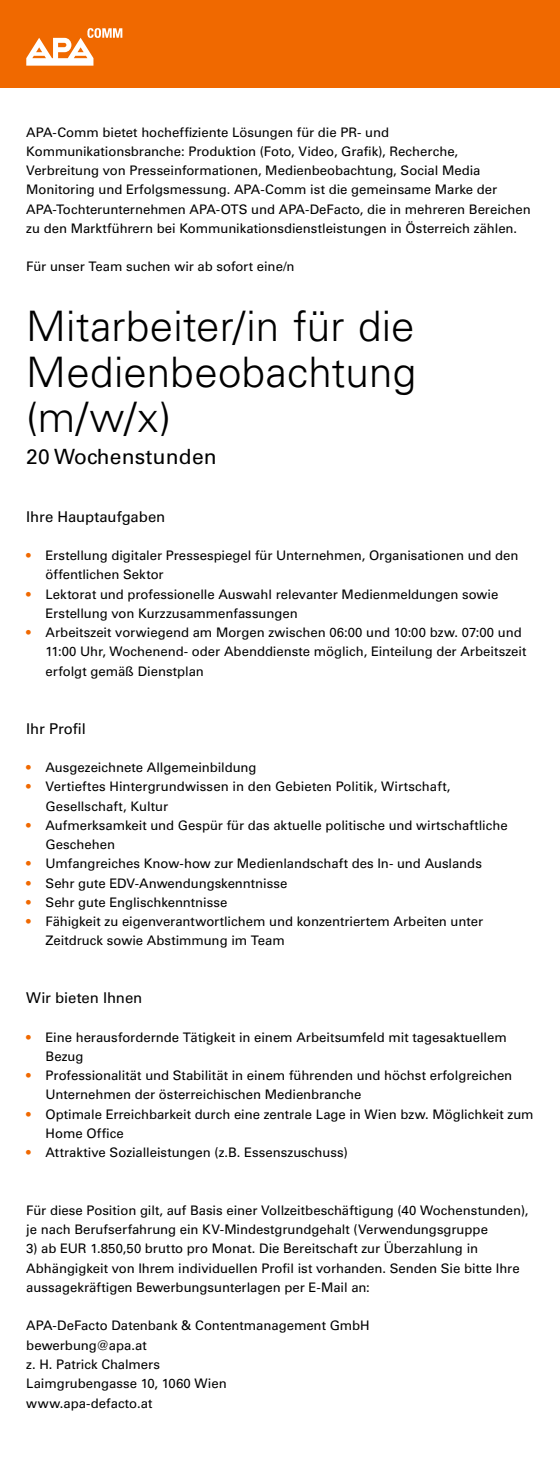
<style>
.page{position:relative;width:560px;height:1460px;background:#fff}
.page>*{position:absolute;margin:0;border:0;box-sizing:border-box;transform-origin:0 0}
.t1{font:300 42px/45.5px "Univers LT Std";letter-spacing:.005em;color:#000;text-align:justify}
.t2{font:21px "Univers LT Std";letter-spacing:.01em;color:#000}
.t3{font:14.88px "Univers LT Std";letter-spacing:-.005em;color:#000}
.t4{font:13.12px/19.2px "Univers LT Std";letter-spacing:-.005em;color:#000}
.s1{color:#f06900}
</style>
<div class="page">
<div style="left:0;top:0;width:559px;height:88px;background:#f06900"></div>
<svg style="left:26px;top:28px;width:96px;height:38px"></svg>
<p class="t4" style="left:26px;top:122px;width:505px">APA-Comm bietet hocheffiziente Lösungen für die PR- und Kommunikationsbranche: Produktion (Foto, Video, Grafik), Recherche, Verbreitung von Presseinformationen, Medienbeobachtung, Social Media Monitoring und Erfolgsmessung. APA-Comm ist die gemeinsame Marke der APA-Tochterunternehmen APA-OTS und APA-DeFacto, die in mehreren Bereichen zu den Marktführern bei Kommunikationsdienstleistungen in Österreich zählen.</p>
<p class="t4" style="left:26px;top:257px;width:269px">Für unser Team suchen wir ab sofort eine/n</p>
<h1 class="t1" style="left:26px;top:304px;width:391px">Mitarbeiter/in für die Medienbeobachtung (m/w/x)</h1>
<h2 class="t2" style="left:26px;top:444px;width:192px">20 Wochenstunden</h2>
<p class="t3" style="left:26px;top:507px;width:140px">Ihre Hauptaufgaben</p>
<p class="t4" style="left:46px;top:546px;width:474px;text-indent:-19px"><span class="s1">•</span> Erstellung digitaler Pressespiegel für Unternehmen, Organisationen und den öffentlichen Sektor</p>
<p class="t4" style="left:46px;top:584px;width:454px;text-indent:-19px"><span class="s1">•</span> Lektorat und professionelle Auswahl relevanter Medienmeldungen sowie<br>Erstellung von Kurzzusammenfassungen</p>
<p class="t4" style="left:46px;top:623px;width:482px;text-indent:-19px"><span class="s1">•</span> Arbeitszeit vorwiegend am Morgen zwischen 06:00 und 10:00 bzw. 07:00 und<br>11:00 Uhr, Wochenend- oder Abenddienste möglich, Einteilung der Arbeitszeit erfolgt gemäß Dienstplan</p>
<p class="t3" style="left:26px;top:719px;width:61px">Ihr Profil</p>
<p class="t4" style="left:26px;top:758px;width:231px"><span class="s1">•</span> Ausgezeichnete Allgemeinbildung</p>
<p class="t4" style="left:46px;top:777px;width:406px;text-indent:-19px"><span class="s1">•</span> Vertieftes Hintergrundwissen in den Gebieten Politik, Wirtschaft,<br>Gesellschaft, Kultur</p>
<p class="t4" style="left:46px;top:815px;width:463px;text-indent:-19px"><span class="s1">•</span> Aufmerksamkeit und Gespür für das aktuelle politische und wirtschaftliche<br>Geschehen</p>
<p class="t4" style="left:26px;top:854px;width:456px"><span class="s1">•</span> Umfangreiches Know-how zur Medienlandschaft des In- und Auslands</p>
<p class="t4" style="left:26px;top:873px;width:262px"><span class="s1">•</span> Sehr gute EDV-Anwendungskenntnisse</p>
<p class="t4" style="left:26px;top:892px;width:202px"><span class="s1">•</span> Sehr gute Englischkenntnisse</p>
<p class="t4" style="left:46px;top:912px;width:438px;text-indent:-19px"><span class="s1">•</span> Fähigkeit zu eigenverantwortlichem und konzentriertem Arbeiten unter<br>Zeitdruck sowie Abstimmung im Team</p>
<p class="t3" style="left:26px;top:989px;width:117px">Wir bieten Ihnen</p>
<p class="t4" style="left:46px;top:1027px;width:462px;text-indent:-19px"><span class="s1">•</span> Eine herausfordernde Tätigkeit in einem Arbeitsumfeld mit tagesaktuellem<br>Bezug</p>
<p class="t4" style="left:46px;top:1066px;width:468px;text-indent:-19px"><span class="s1">•</span> Professionalität und Stabilität in einem führenden und höchst erfolgreichen<br>Unternehmen der österreichischen Medienbranche</p>
<p class="t4" style="left:46px;top:1104px;width:489px;text-indent:-19px"><span class="s1">•</span> Optimale Erreichbarkeit durch eine zentrale Lage in Wien bzw. Möglichkeit zum<br>Home Office</p>
<p class="t4" style="left:26px;top:1143px;width:322px"><span class="s1">•</span> Attraktive Sozialleistungen (z.B. Essenszuschuss)</p>
<p class="t4" style="left:26px;top:1200px;width:503px">Für diese Position gilt, auf Basis einer Vollzeitbeschäftigung (40 Wochenstunden), je nach Berufserfahrung ein KV-Mindestgrundgehalt (Verwendungsgruppe</p>
<p class="t4" style="left:26px;top:1239px;width:494px">3) ab EUR 1.850,50 brutto pro Monat. Die Bereitschaft zur Überzahlung in<br>Abhängigkeit von Ihrem individuellen Profil ist vorhanden. Senden Sie bitte Ihre aussagekräftigen Bewerbungsunterlagen per E-Mail an:</p>
<p class="t4" style="left:26px;top:1316px;width:344px">APA-DeFacto Datenbank &amp; Contentmanagement GmbH bewerbung@apa.at<br>z. H. Patrick Chalmers<br>Laimgrubengasse 10, 1060 Wien<br>www.apa-defacto.at</p>
</div>
